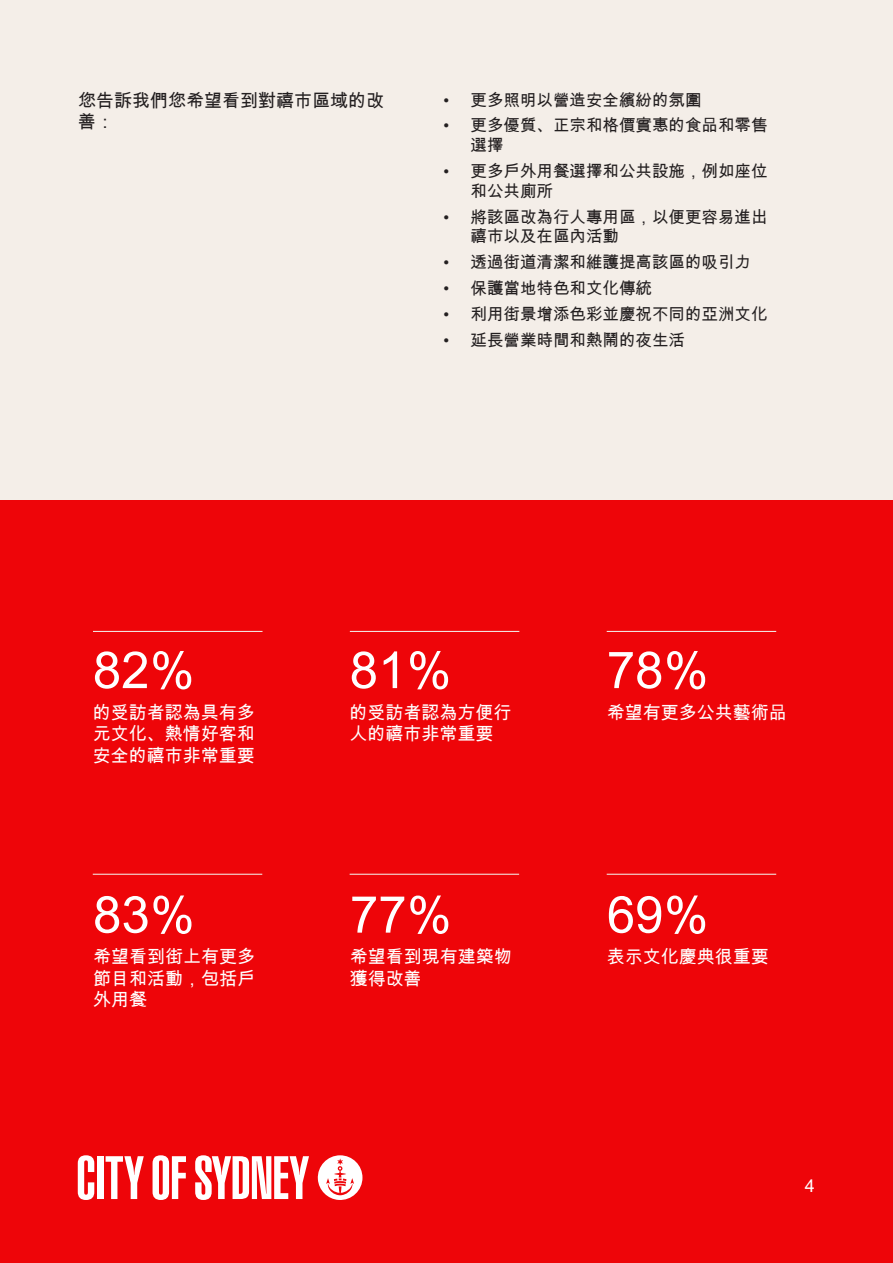
<style>
.page{position:relative;width:893px;height:1263px;background:#f4eee8}
.page>*{position:absolute;margin:0;border:0;box-sizing:border-box;transform-origin:0 0}
.t1{font:51px "Arial Unicode MS";color:#fff}
.t2{font:18px/21.6px "Arial Unicode MS";color:#fff;text-align:justify}
.t3{font:18px/21.6px "Arial Unicode MS";color:#231f20}
.t4{font:16.5px/19.8px "Arial Unicode MS";color:#231f20}
</style>
<div class="page">
<div style="left:0;top:501px;width:893px;height:762px;background:#ee0509"></div>
<svg style="left:317px;top:1155px;width:45px;height:45px"></svg>
<svg style="left:78px;top:1155px;width:16px;height:45px"></svg>
<div style="left:97px;top:1156px;width:6px;height:43px;background:#fff"></div>
<svg style="left:106px;top:1156px;width:38px;height:43px"></svg>
<svg style="left:153px;top:1155px;width:33px;height:45px"></svg>
<svg style="left:195px;top:1155px;width:114px;height:45px"></svg>
<hr style="left:93px;top:631px;width:169px;height:1px;background:#f4eee8">
<hr style="left:350px;top:631px;width:169px;height:1px;background:#f4eee8">
<hr style="left:93px;top:874px;width:169px;height:1px;background:#f4eee8">
<hr style="left:350px;top:874px;width:169px;height:1px;background:#f4eee8">
<hr style="left:607px;top:874px;width:169px;height:1px;background:#f4eee8">
<hr style="left:607px;top:631px;width:169px;height:1px;background:#f4eee8">
<p class="t3" style="left:78px;top:89px;width:307px">您告訴我們您希望看到對禧市區域的改善：</p>
<p class="t4" style="left:443px;top:90px;width:259px">• 更多照明以營造安全繽紛的氛圍</p>
<p class="t4" style="left:470px;top:115px;width:298px;text-indent:-27px">• 更多優質、正宗和格價實惠的食品和零售選擇</p>
<p class="t4" style="left:470px;top:161px;width:298px;text-indent:-27px">• 更多戶外用餐選擇和公共設施，例如座位和公共廁所</p>
<p class="t4" style="left:470px;top:207px;width:298px;text-indent:-27px">• 將該區改為行人專用區，以便更容易進出禧市以及在區內活動</p>
<p class="t4" style="left:443px;top:252px;width:309px">• 透過街道清潔和維護提高該區的吸引力</p>
<p class="t4" style="left:443px;top:278px;width:210px">• 保護當地特色和文化傳統</p>
<p class="t4" style="left:443px;top:304px;width:325px">• 利用街景增添色彩並慶祝不同的亞洲文化</p>
<p class="t4" style="left:443px;top:330px;width:243px">• 延長營業時間和熱鬧的夜生活</p>
<p class="t1" style="left:93px;top:633px;width:104px">82%</p>
<p class="t2" style="left:93px;top:701px;width:163px">的受訪者認為具有多元文化、熱情好客和安全的禧市非常重要</p>
<p class="t1" style="left:93px;top:878px;width:104px">83%</p>
<p class="t2" style="left:93px;top:946px;width:163px">希望看到街上有更多節目和活動，包括戶外用餐</p>
<p class="t1" style="left:350px;top:633px;width:104px">81%</p>
<p class="t2" style="left:350px;top:701px;width:163px">的受訪者認為方便行人的禧市非常重要</p>
<p class="t1" style="left:350px;top:878px;width:104px">77%</p>
<p class="t2" style="left:350px;top:946px;width:163px">希望看到現有建築物獲得改善</p>
<p class="t1" style="left:607px;top:633px;width:104px">78%</p>
<p class="t2" style="left:607px;top:701px;width:181px">希望有更多公共藝術品</p>
<p class="t1" style="left:607px;top:878px;width:104px">69%</p>
<p class="t2" style="left:607px;top:946px;width:163px">表示文化慶典很重要</p>
<p class="t2" style="left:805px;top:1174px;width:12px">4</p>
</div>
